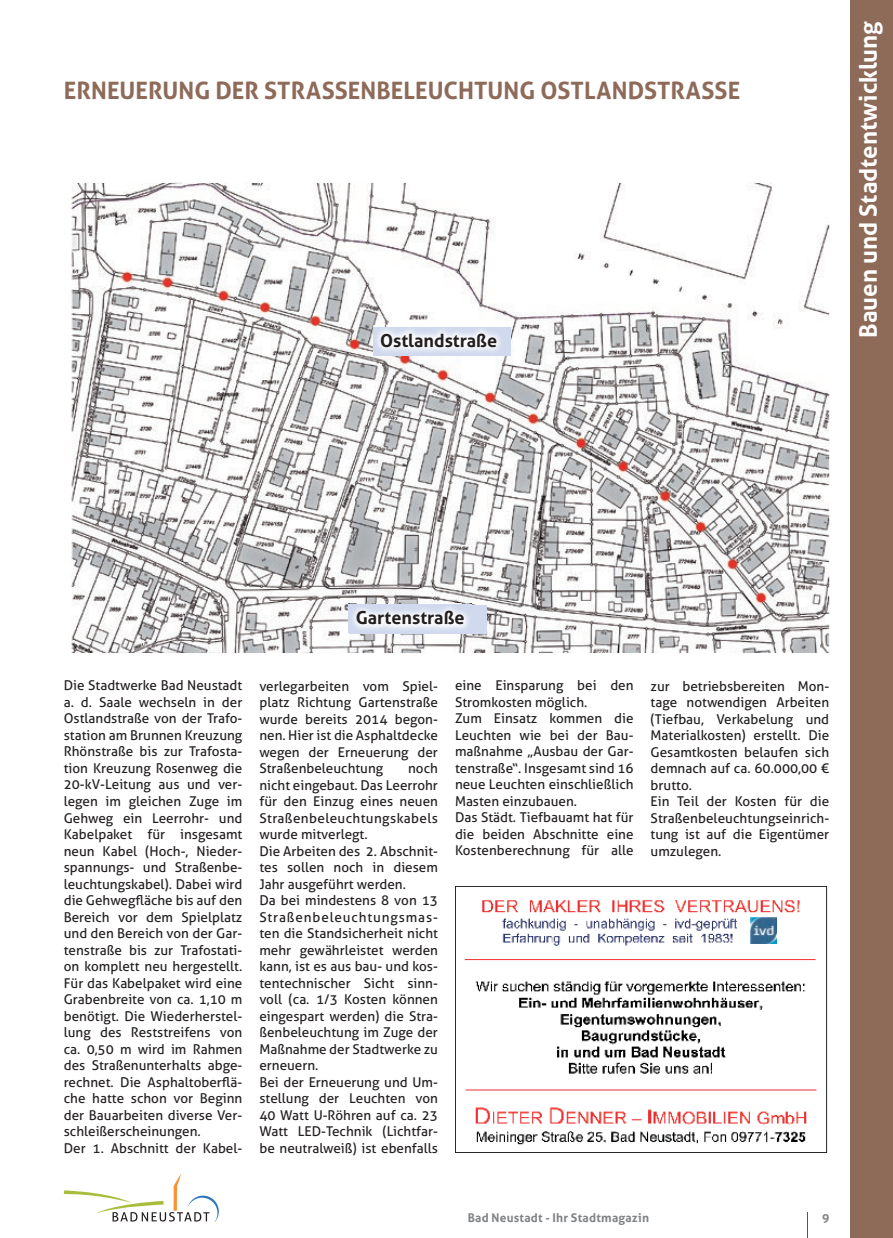
<style>
.page{position:relative;width:893px;height:1238px;background:#fff}
.page>*{position:absolute;margin:0;border:0;box-sizing:border-box;transform-origin:0 0}
.t1{font:700 24px "Aller";letter-spacing:.005em;color:#8e6a59}
.t2{font:700 24px "Aller";letter-spacing:-.005em;color:#fff}
.t3{font:700 18px "Aller";color:#231f20}
.t4{font:13.5px/16.5px "Aller";color:#231f20}
.t5{font:700 12px "Aller";letter-spacing:.02em;color:#808285}
</style>
<div class="page">
<svg style="left:64px;top:1173px;width:155px;height:49px"></svg>
<div style="left:850px;top:0;width:43px;height:1237px;background:#8e6a59"></div>
<img style="left:71px;top:183px;width:758px;height:470px">
<svg style="left:455px;top:886px;width:372px;height:266px"></svg>
<div style="left:373px;top:327px;width:138px;height:28px;background:#d1d9ee"></div>
<img style="left:373px;top:326px;width:131px;height:25px">
<div style="left:349px;top:605px;width:138px;height:28px;background:#d1d9ee"></div>
<img style="left:349px;top:603px;width:122px;height:26px">
<h1 class="t1" style="left:64px;top:76px;width:678px">ERNEUERUNG DER STRASSENBELEUCHTUNG OSTLANDSTRASSE</h1>
<h2 class="t3" style="left:380px;top:329px;width:119px">OSTLANDSTRAßE</h2>
<h1 class="t2" style="left:853px;top:338px;width:318px;rotate:-90deg">BAUEN UND STADTENTWICKLUNG</h1>
<h2 class="t3" style="left:356px;top:607px;width:110px">GARTENSTRAßE</h2>
<p class="t4" style="left:64px;top:677px;width:180px">Die Stadtwerke Bad Neustadt a. d. Saale wechseln in der<br>Ostlandstraße von der Trafo&shy;station am Brunnen Kreuzung<br>Rhönstraße bis zur Trafosta&shy;tion Kreuzung Rosenweg die<br>20-kV-Leitung aus und ver&shy;legen im gleichen Zuge im<br>Gehweg ein Leerrohr- und<br>Kabelpaket für insgesamt neun Kabel (Hoch-, Nieder&shy;spannungs- und Straßenbe&shy;leuchtungskabel). Dabei wird die Gehwegfläche bis auf den<br>Bereich vor dem Spielplatz und den Bereich von der Gar&shy;tenstraße bis zur Trafostati&shy;on komplett neu hergestellt.<br>Für das Kabelpaket wird eine<br>Grabenbreite von ca. 1,10 m benötigt. Die Wiederherstel&shy;lung des Reststreifens von ca. 0,50 m wird im Rahmen des Straßenunterhalts abge&shy;rechnet. Die Asphaltoberflä&shy;che hatte schon vor Beginn der Bauarbeiten diverse Ver&shy;schleißerscheinungen.<br>Der 1. Abschnitt der Kabel-</p>
<p class="t4" style="left:259px;top:677px;width:180px;text-align:justify">verlegarbeiten vom Spiel&shy;platz Richtung Gartenstraße wurde bereits 2014 begon&shy;nen. Hier ist die Asphaltdecke wegen der Erneuerung der Straßenbeleuchtung</p>
<p class="t4" style="left:259px;top:760px;width:180px;text-indent:149px">noch nicht eingebaut. Das Leerrohr für den Einzug eines neuen<br>Straßenbeleuchtungskabels wurde mitverlegt.<br>Die Arbeiten des 2. Abschnit&shy;tes sollen noch in diesem<br>Jahr ausgeführt werden.<br>Da bei mindestens 8 von 13<br>Straßenbeleuchtungsmas&shy;ten die Standsicherheit nicht mehr gewährleistet werden kann, ist es aus bau- und kos&shy;tentechnischer Sicht sinn&shy;voll (ca. 1/3 Kosten können eingespart werden) die Stra&shy;ßenbeleuchtung im Zuge der<br>Maßnahme der Stadtwerke zu erneuern.<br>Bei der Erneuerung und Um&shy;stellung der Leuchten von<br>40 Watt U-Röhren auf ca. 23<br>Watt LED-Technik (Lichtfar&shy;be neutralweiß) ist ebenfalls</p>
<p class="t4" style="left:455px;top:677px;width:180px">eine Einsparung bei den<br>Stromkosten möglich.<br>Zum Einsatz kommen die<br>Leuchten wie bei der Bau&shy;maßnahme „Ausbau der Gar&shy;tenstraße“. Insgesamt sind 16 neue Leuchten einschließlich<br>Masten einzubauen.<br>Das Städt. Tiefbauamt hat für die beiden Abschnitte eine<br>Kostenberechnung für alle</p>
<p class="t4" style="left:651px;top:677px;width:180px">zur betriebsbereiten Mon&shy;tage notwendigen Arbeiten (Tiefbau, Verkabelung und<br>Materialkosten) erstellt. Die<br>Gesamtkosten belaufen sich demnach auf ca. 60.000,00 € brutto.<br>Ein Teil der Kosten für die<br>Straßenbeleuchtungseinrich&shy;tung ist auf die Eigentümer umzulegen.</p>
<p class="t5" style="left:468px;top:1209px;width:183px">BAD NEUSTADT - IHR STADTMAGAZIN</p>
<p class="t5" style="left:822px;top:1209px;width:9px">9</p>
</div>
